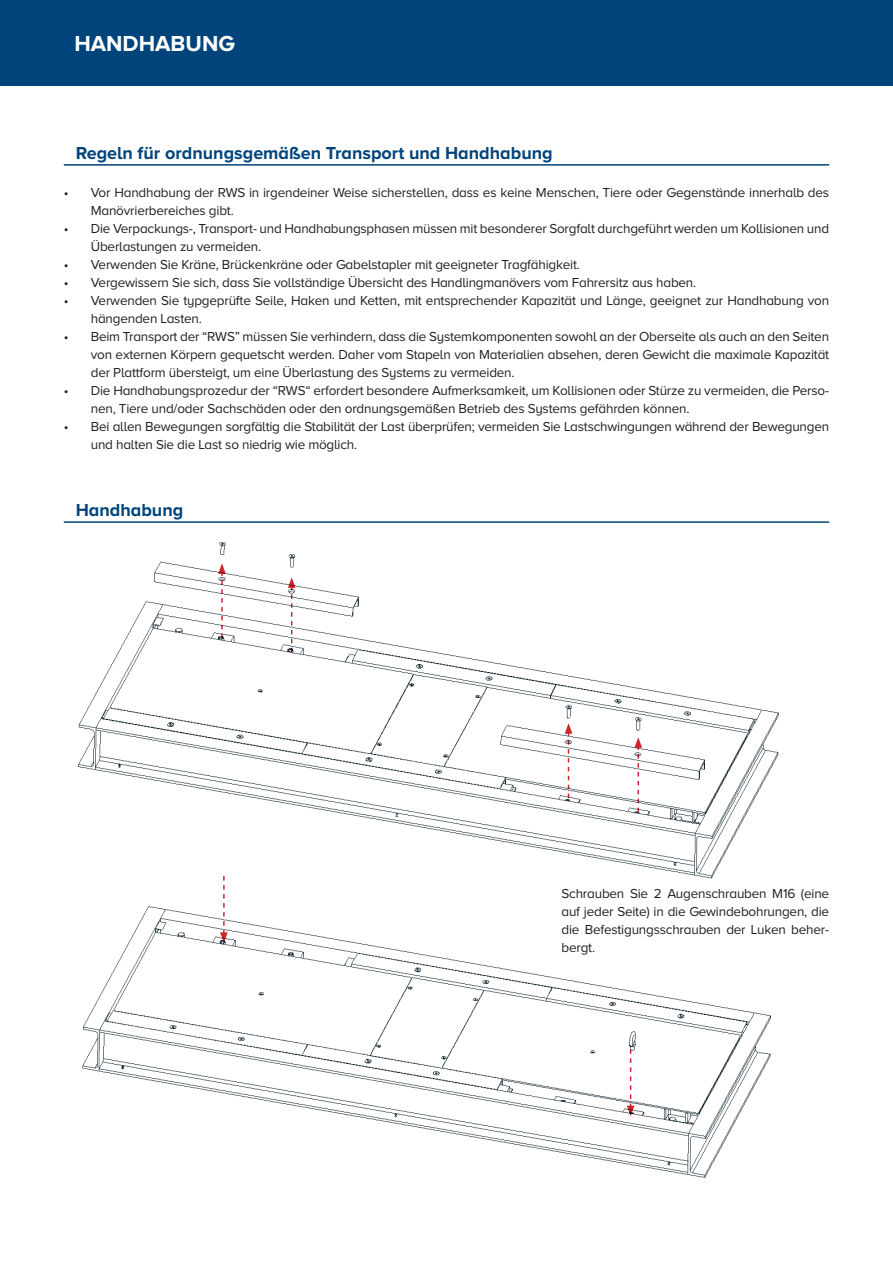
<style>
.page{position:relative;width:893px;height:1263px;background:#fff}
.page>*{position:absolute;margin:0;border:0;box-sizing:border-box;transform-origin:0 0}
.t1{font:700 22.5px "Proxima Nova A";color:#fff}
.t2{font:700 18px "Proxima Nova A";color:#00447b}
.t3{font:13.5px/18px "Proxima Nova A";letter-spacing:-.015em;color:#231f20}
</style>
<div class="page">
<div style="left:0;top:0;width:893px;height:85px;background:#00447b"></div>
<img style="left:82px;top:906px;width:689px;height:272px">
<img style="left:78px;top:542px;width:701px;height:337px">
<svg style="left:218px;top:563px;width:8px;height:75px"></svg>
<svg style="left:220px;top:876px;width:8px;height:67px"></svg>
<svg style="left:627px;top:1049px;width:7px;height:67px"></svg>
<svg style="left:565px;top:723px;width:7px;height:75px"></svg>
<svg style="left:288px;top:577px;width:8px;height:75px"></svg>
<svg style="left:634px;top:737px;width:8px;height:75px"></svg>
<hr style="left:64px;top:164px;width:765px;height:2px;background:#00447b">
<hr style="left:64px;top:521px;width:765px;height:2px;background:#00447b">
<h1 class="t1" style="left:74px;top:31px;width:162px">HANDHABUNG</h1>
<h2 class="t2" style="left:76px;top:143px;width:478px">Regeln für ordnungsgemäßen Transport und Handhabung</h2>
<p class="t3" style="left:91px;top:184px;width:740px;text-indent:-27px">• Vor Handhabung der RWS in irgendeiner Weise sicherstellen, dass es keine Menschen, Tiere oder Gegenstände innerhalb des<br>Manövrierbereiches gibt.</p>
<p class="t3" style="left:91px;top:220px;width:740px;text-indent:-27px">• Die Verpackungs-, Transport- und Handhabungsphasen müssen mit besonderer Sorgfalt durchgeführt werden um Kollisionen und<br>Überlastungen zu vermeiden.</p>
<p class="t3" style="left:64px;top:256px;width:518px">• Verwenden Sie Kräne, Brückenkräne oder Gabelstapler mit geeigneter Tragfähigkeit.</p>
<p class="t3" style="left:64px;top:274px;width:634px">• Vergewissern Sie sich, dass Sie vollständige Übersicht des Handlingmanövers vom Fahrersitz aus haben.</p>
<p class="t3" style="left:91px;top:292px;width:740px;text-indent:-27px">• Verwenden Sie typgeprüfte Seile, Haken und Ketten, mit entsprechender Kapazität und Länge, geeignet zur Handhabung von hängenden Lasten.</p>
<p class="t3" style="left:91px;top:328px;width:740px;text-align:justify;text-indent:-27px">• Beim Transport der “RWS” müssen Sie verhindern, dass die Systemkomponenten sowohl an der Oberseite als auch an den Seiten von externen Körpern gequetscht werden. Daher vom Stapeln von Materialien absehen, deren Gewicht die maximale Kapazität der Plattform übersteigt, um eine Überlastung des Systems zu vermeiden.</p>
<p class="t3" style="left:91px;top:382px;width:740px;text-indent:-27px">• Die Handhabungsprozedur der “RWS“ erfordert besondere Aufmerksamkeit, um Kollisionen oder Stürze zu vermeiden, die Perso&shy;nen, Tiere und/oder Sachschäden oder den ordnungsgemäßen Betrieb des Systems gefährden können.</p>
<p class="t3" style="left:91px;top:418px;width:740px;text-indent:-27px">• Bei allen Bewegungen sorgfältig die Stabilität der Last überprüfen; vermeiden Sie Lastschwingungen während der Bewegungen und halten Sie die Last so niedrig wie möglich.</p>
<h2 class="t2" style="left:76px;top:500px;width:109px">Handhabung</h2>
<p class="t3" style="left:561px;top:885px;width:269px;text-align:justify">Schrauben Sie 2 Augenschrauben M16 (eine auf jeder Seite) in die Gewindebohrungen, die die Befestigungsschrauben der Luken beher&shy;bergt.</p>
</div>
